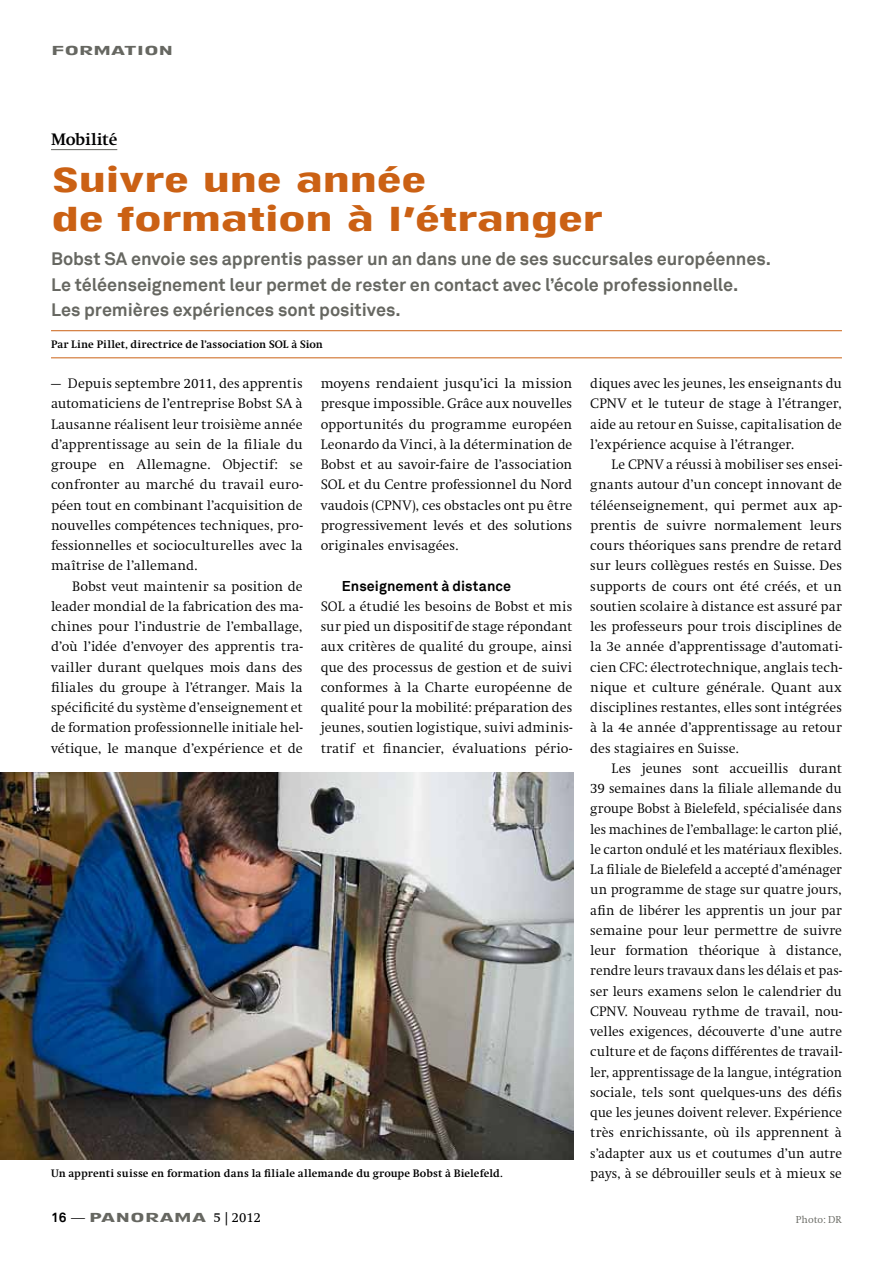
<style>
.page{position:relative;width:893px;height:1263px;background:#fff}
.page>*{position:absolute;margin:0;border:0;box-sizing:border-box;transform-origin:0 0}
.t1{font:36px/39px "Rundfunk Grotesk Com";letter-spacing:-.035em;color:#cb6114;scale:1.3 1}
.t2{font:700 18px/25.5px "Akkurat";letter-spacing:-.005em;color:#666761}
.t3{font:700 17.25px "Swift";letter-spacing:-.015em;color:#000}
.t4{font:300 14.25px/20.2px "Swift";color:#000;text-align:justify}
.t5{font:700 14.25px "Akkurat";letter-spacing:.005em;color:#000}
.t6{font:13.5px "Rundfunk Grotesk Com";letter-spacing:-.01em;color:#666761;scale:1.5 1}
.t7{font:700 11.25px "Swift";letter-spacing:.015em;color:#000}
.t8{font:300 10.5px "Swift";letter-spacing:.005em;color:#666761}
.s1{font-family:"Akkurat";font-weight:700;color:#000}
.s2{font-family:"Swift";font-weight:300;color:#000}
.s3{font-family:"Swift Com";color:#000}
</style>
<div class="page">
<hr style="left:51px;top:149px;width:66px;height:1px;background:#666761">
<hr style="left:51px;top:330px;width:791px;height:1px;background:#cb6114">
<hr style="left:51px;top:357px;width:791px;height:1px;background:#cb6114">
<img style="left:0;top:773px;width:573px;height:386px">
<p class="t6" style="left:51px;top:43px;width:83px">FORMATION</p>
<p class="t3" style="left:51px;top:130px;width:68px">Mobilité</p>
<h1 class="t1" style="left:51px;top:160px;width:426px">Suivre une année<br>de formation à l’étranger</h1>
<p class="t2" style="left:51px;top:246px;width:722px">Bobst SA envoie ses apprentis passer un an dans une de ses succursales européennes.<br>Le téléenseignement leur permet de rester en contact avec l’école professionnelle.<br>Les premières expériences sont positives.</p>
<p class="t7" style="left:51px;top:338px;width:273px">Par Line Pillet, directrice de l’association SOL à Sion</p>
<p class="t4" style="left:51px;top:374px;width:253px">— Depuis septembre 2011, des apprentis automaticiens de l’entreprise Bobst SA à Lausanne réalisent leur troisième année d’apprentissage au sein de la filiale du groupe en Allemagne. Objectif: se confronter au marché du travail euro&shy;péen tout en combinant l’acquisition de nouvelles compétences techniques, pro&shy;fessionnelles et socioculturelles avec la maîtrise de l’allemand.</p>
<p class="t4" style="left:51px;top:576px;width:253px;text-indent:21px">Bobst veut maintenir sa position de leader mondial de la fabrication des ma&shy;chines pour l’industrie de l’emballage, d’où l’idée d’envoyer des apprentis tra&shy;vailler durant quelques mois dans des filiales du groupe à l’étranger. Mais la spécificité du système d’enseignement et de formation professionnelle initiale hel&shy;vétique, le manque d’expérience et de</p>
<p class="t4" style="left:321px;top:374px;width:253px">moyens rendaient jusqu’ici la mission presque impossible. Grâce aux nouvelles opportunités du programme européen Leonardo da Vinci, à la détermination de Bobst et au savoir-faire de l’association SOL et du Centre professionnel du Nord vaudois (CPNV), ces obstacles ont pu être progressivement levés et des solutions originales envisagées.</p>
<p class="t5" style="left:342px;top:577px;width:171px">Enseignement à distance</p>
<p class="t4" style="left:321px;top:596px;width:253px">SOL a étudié les besoins de Bobst et mis sur pied un dispositif de stage répondant aux critères de qualité du groupe, ainsi que des processus de gestion et de suivi conformes à la Charte européenne de qualité pour la mobilité: préparation des jeunes, soutien logistique, suivi adminis&shy;tratif et financier, évaluations pério-</p>
<p class="t4" style="left:590px;top:374px;width:253px">diques avec les jeunes, les enseignants du CPNV et le tuteur de stage à l’étranger, aide au retour en Suisse, capitalisation de l’expérience acquise à l’étranger.</p>
<p class="t4" style="left:590px;top:455px;width:253px;text-indent:21px">Le CPNV a réussi à mobiliser ses ensei&shy;gnants autour d’un concept innovant de téléenseignement, qui permet aux ap&shy;prentis de suivre normalement leurs cours théoriques sans prendre de retard sur leurs collègues restés en Suisse. Des supports de cours ont été créés, et un soutien scolaire à distance est assuré par les professeurs pour trois disciplines de la 3e année d’apprentissage d’automati&shy;cien CFC: électrotechnique, anglais tech&shy;nique et culture générale. Quant aux disciplines restantes, elles sont intégrées à la 4e année d’apprentissage au retour des stagiaires en Suisse.</p>
<p class="t4" style="left:590px;top:758px;width:253px;text-indent:21px">Les jeunes sont accueillis durant 39 semaines dans la filiale allemande du groupe Bobst à Bielefeld, spécialisée dans les machines de l’emballage: le carton plié, le carton ondulé et les matériaux flexibles.<br>La filiale de Bielefeld a accepté d’aménager un programme de stage sur quatre jours, afin de libérer les apprentis un jour par semaine pour leur permettre de suivre leur formation théorique à distance, rendre leurs travaux dans les délais et pas&shy;ser leurs examens selon le calendrier du CPNV. Nouveau rythme de travail, nou&shy;velles exigences, découverte d’une autre culture et de façons différentes de travail&shy;ler, apprentissage de la langue, intégration sociale, tels sont quelques-uns des défis que les jeunes doivent relever. Expérience très enrichissante, où ils apprennent à s’adapter aux us et coutumes d’un autre</p>
<p class="t7" style="left:51px;top:1167px;width:453px">Un apprenti suisse en formation dans la filiale allemande du groupe Bobst à Bielefeld.</p>
<p class="t4" style="left:590px;top:1163px;width:253px">pays, à se débrouiller seuls et à mieux se</p>
<p class="t6" style="left:51px;top:1210px;width:141px"><span class="s1">16</span> <span class="s2">—</span> PANORAMA <span class="s3">5 |2012</span></p>
<p class="t8" style="left:796px;top:1214px;width:48px">Photo: DR</p>
</div>
